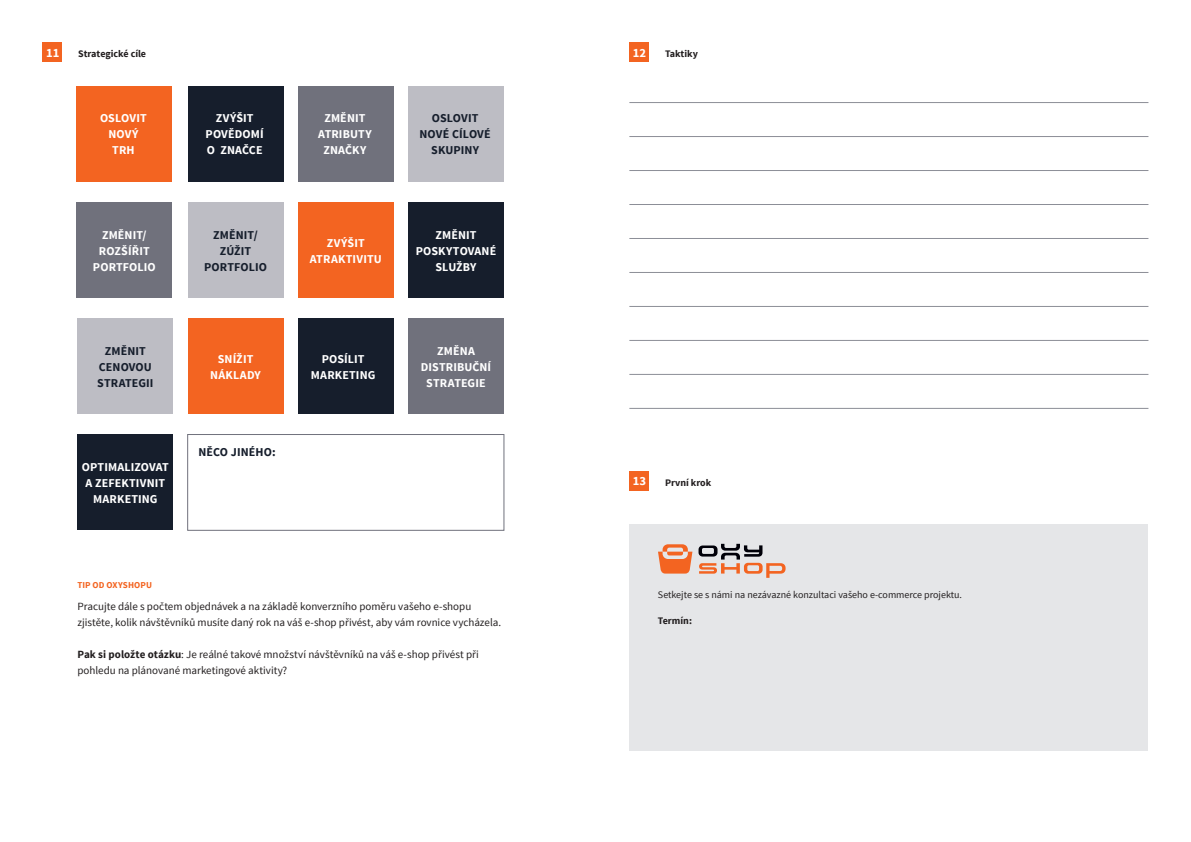
<style>
.page{position:relative;width:1191px;height:842px;background:#fff}
.page>*{position:absolute;margin:0;border:0;box-sizing:border-box;transform-origin:0 0}
.t1{font:700 12.6px "Source Sans Pro";color:#fff}
.t2{font:700 12px/16px "Source Sans Pro";letter-spacing:.01em;color:#fff;text-align:center}
.t3{font:700 12px/16px "Source Sans Pro";letter-spacing:.01em;color:#161e2c;text-align:center}
.t4{font:11px/16px "Source Sans Pro";color:#231f20}
.t5{font:10px "Source Sans Pro";color:#231f20}
.t6{font:700 10px "Source Sans Pro";color:#231f20}
.t7{font:700 9px "Source Sans Pro";letter-spacing:.01em;color:#f36421}
.s1{font-weight:700}
</style>
<div class="page">
<div style="left:630px;top:524px;width:518px;height:227px;background:#e5e6e8"></div>
<div style="left:76px;top:86px;width:96px;height:96px;background:#f36421"></div>
<div style="left:76px;top:202px;width:96px;height:96px;background:#70717c"></div>
<div style="left:408px;top:318px;width:96px;height:96px;background:#70717c"></div>
<div style="left:298px;top:86px;width:96px;height:96px;background:#70717c"></div>
<div style="left:187px;top:434px;width:317px;height:97px;border:1px solid #70717c"></div>
<div style="left:298px;top:202px;width:96px;height:96px;background:#f36421"></div>
<div style="left:188px;top:318px;width:95px;height:96px;background:#f36421"></div>
<div style="left:188px;top:86px;width:95px;height:96px;background:#161e2c"></div>
<div style="left:77px;top:434px;width:96px;height:96px;background:#161e2c"></div>
<div style="left:408px;top:202px;width:96px;height:96px;background:#161e2c"></div>
<div style="left:298px;top:318px;width:96px;height:96px;background:#161e2c"></div>
<div style="left:408px;top:86px;width:96px;height:96px;background:#bdbdc4"></div>
<div style="left:188px;top:202px;width:95px;height:96px;background:#bdbdc4"></div>
<div style="left:77px;top:318px;width:96px;height:96px;background:#bdbdc4"></div>
<hr style="left:629px;top:102px;width:519px;height:1px;background:#8c8e97">
<hr style="left:629px;top:272px;width:519px;height:1px;background:#8c8e97">
<hr style="left:629px;top:136px;width:519px;height:1px;background:#8c8e97">
<hr style="left:629px;top:306px;width:519px;height:1px;background:#8c8e97">
<hr style="left:629px;top:170px;width:519px;height:1px;background:#8c8e97">
<hr style="left:629px;top:340px;width:519px;height:1px;background:#8c8e97">
<hr style="left:629px;top:204px;width:519px;height:1px;background:#8c8e97">
<hr style="left:629px;top:374px;width:519px;height:1px;background:#8c8e97">
<hr style="left:629px;top:238px;width:519px;height:1px;background:#8c8e97">
<hr style="left:629px;top:408px;width:519px;height:1px;background:#8c8e97">
<svg style="left:658px;top:544px;width:34px;height:30px"></svg>
<svg style="left:698px;top:544px;width:87px;height:34px"></svg>
<div style="left:43px;top:43px;width:19px;height:19px;background:#f36421"></div>
<div style="left:629px;top:43px;width:19px;height:19px;background:#f36421"></div>
<div style="left:629px;top:471px;width:19px;height:20px;background:#f36421"></div>
<p class="t1" style="left:46px;top:44px;width:15px">11</p>
<p class="t1" style="left:633px;top:44px;width:15px">12</p>
<p class="t6" style="left:78px;top:47px;width:69px">Strategické cíle</p>
<p class="t6" style="left:665px;top:47px;width:34px">Taktiky</p>
<p class="t2" style="left:100px;top:111px;width:48px">OSLOVIT<br>NOVÝ<br>TRH</p>
<p class="t2" style="left:93px;top:227px;width:64px">ZMĚNIT/<br>ROZŠÍŘIT<br>PORTFOLIO</p>
<p class="t3" style="left:97px;top:343px;width:58px">ZMĚNIT<br>CENOVOU<br>STRATEGII</p>
<p class="t2" style="left:82px;top:459px;width:89px">OPTIMALIZOVAT<br>A ZEFEKTIVNIT<br>MARKETING</p>
<p class="t2" style="left:206px;top:111px;width:60px">ZVÝŠIT<br>POVĚDOMÍ<br>O ZNAČCE</p>
<p class="t3" style="left:204px;top:227px;width:64px">ZMĚNIT/<br>ZÚŽIT<br>PORTFOLIO</p>
<p class="t2" style="left:210px;top:351px;width:52px">SNÍŽIT<br>NÁKLADY</p>
<p class="t3" style="left:198px;top:444px;width:79px">NĚCO JINÉHO:</p>
<p class="t7" style="left:77px;top:579px;width:76px">TIP OD OXYSHOPU</p>
<p class="t2" style="left:318px;top:111px;width:55px">ZMĚNIT<br>ATRIBUTY<br>ZNAČKY</p>
<p class="t2" style="left:310px;top:235px;width:73px">ZVÝŠIT<br>ATRAKTIVITU</p>
<p class="t2" style="left:311px;top:351px;width:66px">POSÍLIT<br>MARKETING</p>
<p class="t3" style="left:419px;top:111px;width:73px">OSLOVIT<br>NOVÉ CÍLOVÉ<br>SKUPINY</p>
<p class="t2" style="left:416px;top:227px;width:82px">ZMĚNIT<br>POSKYTOVANÉ<br>SLUŽBY</p>
<p class="t2" style="left:421px;top:343px;width:72px">ZMĚNA<br>DISTRIBUČNÍ<br>STRATEGIE</p>
<p class="t4" style="left:77px;top:599px;width:425px">Pracujte dále s počtem objednávek a na základě konverzního poměru vašeho e-shopu zjistěte, kolik návštěvníků musíte daný rok na váš e-shop přivést, aby vám rovnice vycházela.</p>
<p class="t4" style="left:77px;top:647px;width:403px"><span class="s1">Pak si položte otázku</span>: Je reálné takové množství návštěvníků na váš e-shop přivést při pohledu na plánované marketingové aktivity?</p>
<p class="t1" style="left:633px;top:473px;width:15px">13</p>
<p class="t6" style="left:665px;top:476px;width:48px">První krok</p>
<p class="t5" style="left:658px;top:588px;width:305px">Setkejte se s námi na nezávazné konzultaci vašeho e-commerce projektu.</p>
<p class="t6" style="left:658px;top:614px;width:36px">Termín:</p>
</div>
